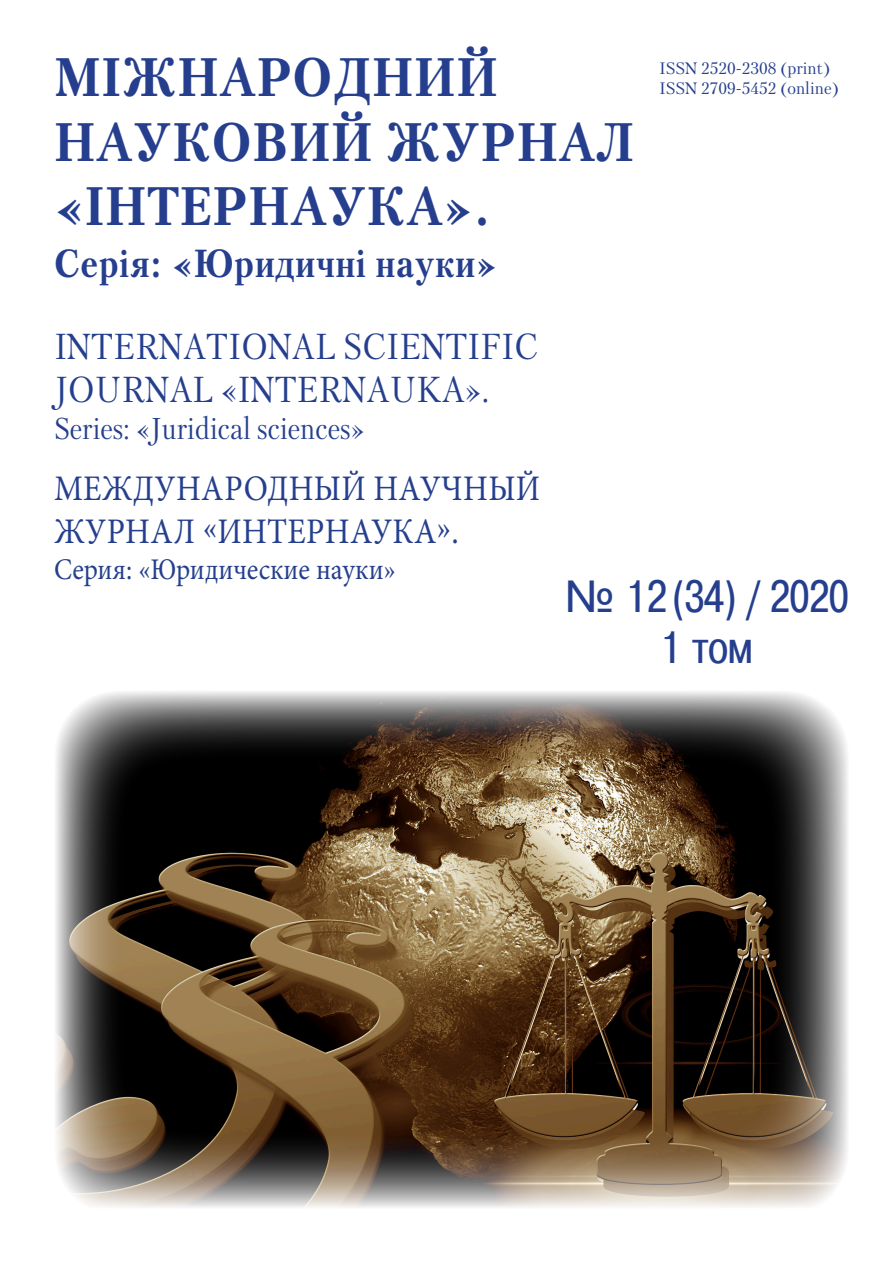
<style>
.page{position:relative;width:893px;height:1263px;background:#fff}
.page>*{position:absolute;margin:0;border:0;box-sizing:border-box;transform-origin:0 0}
.Название_укр{font:700 54px/64.8px "Petersburg C";letter-spacing:.025em;color:#253f8e;scale:.9 1}
.t1{font:45px "Pragmatica Cond C";color:#253f8e}
.Название_укр-2{font:700 39px "Petersburg C";letter-spacing:.025em;color:#253f8e;scale:.9 1}
.Название_англ{font:36px/43.2px "Petersburg C";color:#253f8e;scale:.9 1}
.Название_рус{font:36px/43.2px "Minion Pro";letter-spacing:.01em;color:#253f8e;scale:.9 1}
.Название_англ-2{font:30px "Petersburg C";color:#253f8e;scale:.9 1}
.Название_рус-2{font:30px "Minion Pro";color:#253f8e;scale:.9 1}
.t2{font:16.5px "Petersburg C";color:#253f8e}
.s1{font-family:"Pragmatica C"}
</style>
<div class="page">
<img style="left:55px;top:691px;width:793px;height:516px">
<p class="Название_укр" style="left:54px;top:45px;width:645px">МІЖНАРОДНИЙ<br>НАУКОВИЙ ЖУРНАЛ «ІНТЕРНАУКА».</p>
<p class="Название_укр-2" style="left:54px;top:241px;width:494px">Серія: «Юридичні науки»</p>
<p class="t2" style="left:659px;top:59px;width:172px">ISSN 2520-2308 (print)</p>
<p class="t2" style="left:659px;top:78px;width:181px">ISSN 2709-5452 (online)</p>
<p class="Название_англ" style="left:54px;top:325px;width:539px">INTERNATIONAL SCIENTIFIC<br>JOURNAL «INTERNAUKA».</p>
<p class="Название_англ-2" style="left:54px;top:410px;width:347px">Series: «Juridical sciences»</p>
<p class="Название_рус" style="left:54px;top:467px;width:542px">МЕЖДУНАРОДНЫЙ НАУЧНЫЙ<br>ЖУРНАЛ «ИНТЕРНАУКА».</p>
<p class="Название_рус-2" style="left:54px;top:549px;width:381px">Серия: «Юридические науки»</p>
<p class="t1" style="left:565px;top:571px;width:285px"><span class="s1">№</span> 12 (34) / 2020</p>
<p class="t1" style="left:660px;top:622px;width:94px">1 том</p>
</div>
